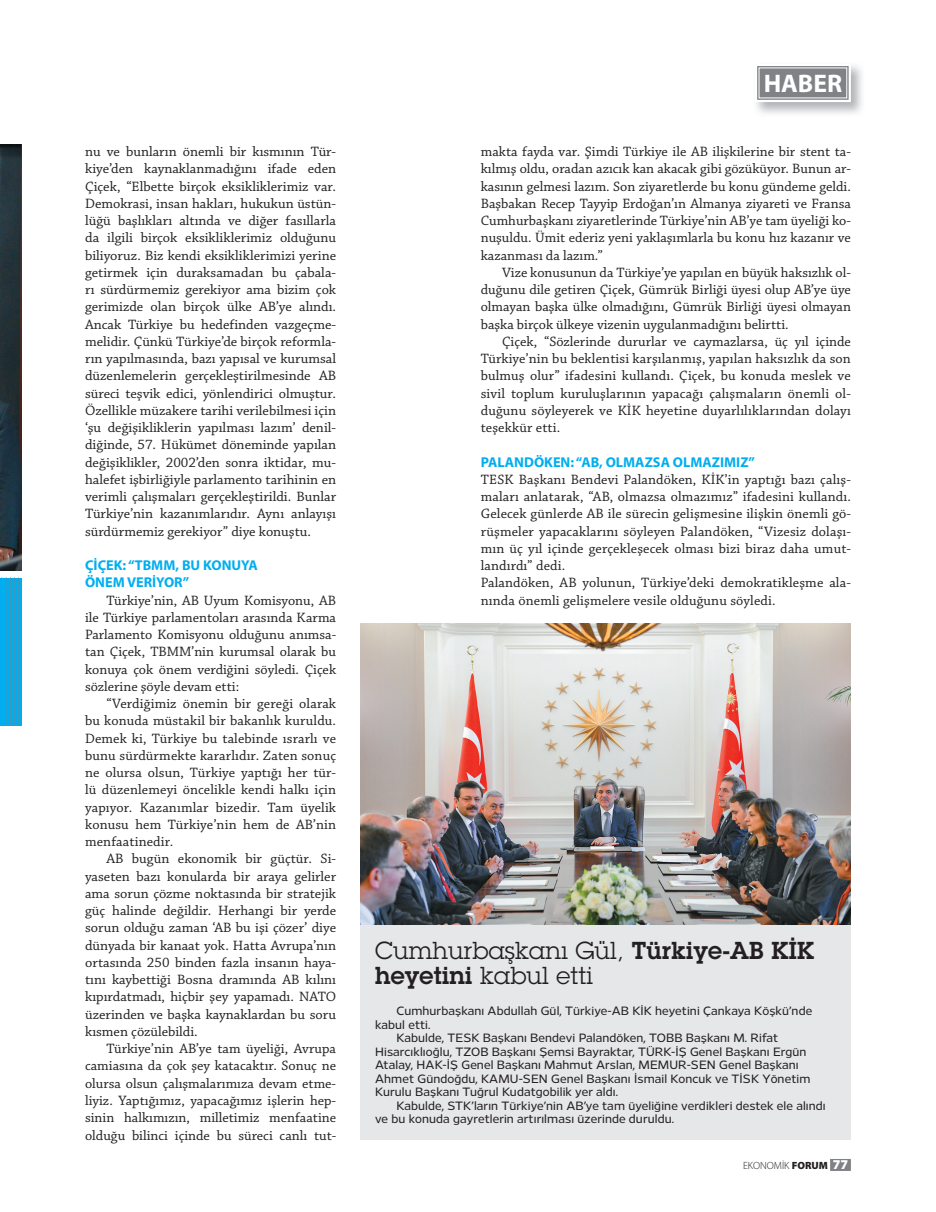
<style>
.page{position:relative;width:936px;height:1212px;background:#fff}
.page>*{position:absolute;margin:0;border:0;box-sizing:border-box;transform-origin:0 0}
.t1{font:700 25.5px "Myriad Pro";color:#fff}
.t2{font:24px/25.5px "Lubalin Graph Turk";letter-spacing:.01em;color:#231f20}
.t3{font:14.25px/17.2px "Chaparral Pro";letter-spacing:.01em;color:#231f20;text-align:justify}
.t4{font:700 14.25px/17.2px "Myriad Pro";color:#00aeef}
.t5{font:500 12px "Retina Display";letter-spacing:.01em;color:#231f20}
.t6{font:300 10.5px "Myriad Pro";color:#231f20}
.s1{font-family:"Lubalin Graph Turk B"}
.s2{font-weight:900}
.s3{font-weight:900;font-size:13.5px;color:#fff}
.s4{font-weight:900;font-size:9px;color:#808285}
</style>
<div class="page">
<div style="left:830px;top:1159px;width:20px;height:12px;background:#808285"></div>
<div style="left:360px;top:725px;width:490px;height:415px;background:#e6e7e9"></div>
<img style="left:360px;top:623px;width:490px;height:302px">
<img style="left:756px;top:65px;width:106px;height:49px">
<svg style="left:756px;top:65px;width:96px;height:38px"></svg>
<div style="left:758px;top:68px;width:89px;height:30px;border:1px solid #fff"></div>
<img style="left:0;top:145px;width:21px;height:426px">
<svg style="left:0;top:578px;width:21px;height:147px"></svg>
<p class="t3" style="left:85px;top:144px;width:252px">nu ve bunların önemli bir kısmının Tür&shy;kiye’den kaynaklanmadığını ifade eden Çiçek, “Elbette birçok eksikliklerimiz var.<br>Demokrasi, insan hakları, hukukun üstün&shy;lüğü başlıkları altında ve diğer fasıllarla da ilgili birçok eksikliklerimiz olduğunu biliyoruz. Biz kendi eksikliklerimizi yerine getirmek için duraksamadan bu çabala&shy;rı sürdürmemiz gerekiyor ama bizim çok gerimizde olan birçok ülke AB’ye alındı.<br>Ancak Türkiye bu hedefinden vazgeçme&shy;melidir. Çünkü Türkiye’de birçok reformla&shy;rın yapılmasında, bazı yapısal ve kurumsal düzenlemelerin gerçekleştirilmesinde AB süreci teşvik edici, yönlendirici olmuştur.<br>Özellikle müzakere tarihi verilebilmesi için ‘şu değişikliklerin yapılması lazım’ denil&shy;diğinde, 57. Hükümet döneminde yapılan değişiklikler, 2002’den sonra iktidar, mu&shy;halefet işbirliğiyle parlamento tarihinin en verimli çalışmaları gerçekleştirildi. Bunlar Türkiye’nin kazanımlarıdır. Aynı anlayışı sürdürmemiz gerekiyor” diye konuştu.</p>
<p class="t4" style="left:85px;top:558px;width:174px">ÇİÇEK: “TBMM, BU KONUYA<br>ÖNEM VERİYOR”</p>
<p class="t3" style="left:85px;top:593px;width:252px;text-indent:21px">Türkiye’nin, AB Uyum Komisyonu, AB ile Türkiye parlamentoları arasında Karma Parlamento Komisyonu olduğunu anımsa&shy;tan Çiçek, TBMM’nin kurumsal olarak bu konuya çok önem verdiğini söyledi. Çiçek sözlerine şöyle devam etti:</p>
<p class="t3" style="left:85px;top:696px;width:252px;text-indent:21px">“Verdiğimiz önemin bir gereği olarak bu konuda müstakil bir bakanlık kuruldu.<br>Demek ki, Türkiye bu talebinde ısrarlı ve bunu sürdürmekte kararlıdır. Zaten sonuç ne olursa olsun, Türkiye yaptığı her tür&shy;lü düzenlemeyi öncelikle kendi halkı için yapıyor. Kazanımlar bizedir. Tam üyelik konusu hem Türkiye’nin hem de AB’nin menfaatinedir.</p>
<p class="t3" style="left:85px;top:851px;width:252px;text-indent:21px">AB bugün ekonomik bir güçtür. Si&shy;yaseten bazı konularda bir araya gelirler ama sorun çözme noktasında bir stratejik güç halinde değildir. Herhangi bir yerde sorun olduğu zaman ‘AB bu işi çözer’ diye dünyada bir kanaat yok. Hatta Avrupa’nın ortasında 250 binden fazla insanın haya&shy;tını kaybettiği Bosna dramında AB kılını kıpırdatmadı, hiçbir şey yapamadı. NATO üzerinden ve başka kaynaklardan bu soru kısmen çözülebildi.</p>
<p class="t3" style="left:85px;top:1041px;width:252px;text-indent:21px">Türkiye’nin AB’ye tam üyeliği, Avrupa camiasına da çok şey katacaktır. Sonuç ne olursa olsun çalışmalarımıza devam etme&shy;liyiz. Yaptığımız, yapacağımız işlerin hep&shy;sinin halkımızın, milletimiz menfaatine olduğu bilinci içinde bu süreci canlı tut-</p>
<h1 class="t1" style="left:763px;top:74px;width:80px">HABER</h1>
<p class="t3" style="left:480px;top:144px;width:371px">makta fayda var. Şimdi Türkiye ile AB ilişkilerine bir stent ta&shy;kılmış oldu, oradan azıcık kan akacak gibi gözüküyor. Bunun ar&shy;kasının gelmesi lazım. Son ziyaretlerde bu konu gündeme geldi.<br>Başbakan Recep Tayyip Erdoğan’ın Almanya ziyareti ve Fransa Cumhurbaşkanı ziyaretlerinde Türkiye’nin AB’ye tam üyeliği ko&shy;nuşuldu. Ümit ederiz yeni yaklaşımlarla bu konu hız kazanır ve kazanması da lazım.”</p>
<p class="t3" style="left:480px;top:265px;width:371px;text-indent:21px">Vize konusunun da Türkiye’ye yapılan en büyük haksızlık ol&shy;duğunu dile getiren Çiçek, Gümrük Birliği üyesi olup AB’ye üye olmayan başka ülke olmadığını, Gümrük Birliği üyesi olmayan başka birçok ülkeye vizenin uygulanmadığını belirtti.</p>
<p class="t3" style="left:480px;top:334px;width:371px;text-indent:21px">Çiçek, “Sözlerinde dururlar ve caymazlarsa, üç yıl içinde Türkiye’nin bu beklentisi karşılanmış, yapılan haksızlık da son bulmuş olur” ifadesini kullandı. Çiçek, bu konuda meslek ve sivil toplum kuruluşlarının yapacağı çalışmaların önemli ol&shy;duğunu söyleyerek ve KİK heyetine duyarlılıklarından dolayı teşekkür etti.</p>
<p class="t4" style="left:480px;top:454px;width:276px">PALANDÖKEN: “AB, OLMAZSA OLMAZIMIZ”</p>
<p class="t3" style="left:480px;top:472px;width:372px;text-align:left">TESK Başkanı Bendevi Palandöken, KİK’in yaptığı bazı çalış&shy;maları anlatarak, “AB, olmazsa olmazımız” ifadesini kullandı.<br>Gelecek günlerde AB ile sürecin gelişmesine ilişkin önemli gö&shy;rüşmeler yapacaklarını söyleyen Palandöken, “Vizesiz dolaşı&shy;mın üç yıl içinde gerçekleşecek olması bizi biraz daha umut&shy;landırdı” dedi.<br>Palandöken, AB yolunun, Türkiye’deki demokratikleşme ala&shy;nında önemli gelişmelere vesile olduğunu söyledi.</p>
<h2 class="t2" style="left:375px;top:937px;width:441px">Cumhurbaşkanı Gül, <span class="s1">Türkiye-AB KİK heyetini</span> kabul etti</h2>
<p class="t5" style="left:396px;top:1006px;width:417px">Cumhurbaşkanı Abdullah Gül, Türkiye-AB KİK heyetini Çankaya Köşkü’nde</p>
<p class="t5" style="left:375px;top:1020px;width:57px">kabul etti.</p>
<p class="t5" style="left:396px;top:1033px;width:383px">Kabulde, TESK Başkanı Bendevi Palandöken, TOBB Başkanı M. Rifat</p>
<p class="t5" style="left:375px;top:1047px;width:433px">Hisarcıklıoğlu, TZOB Başkanı Şemsi Bayraktar, TÜRK-İŞ Genel Başkanı Ergün</p>
<p class="t5" style="left:375px;top:1060px;width:425px">Atalay, HAK-İŞ Genel Başkanı Mahmut Arslan, MEMUR-SEN Genel Başkanı</p>
<p class="t5" style="left:375px;top:1074px;width:436px">Ahmet Gündoğdu, KAMU-SEN Genel Başkanı İsmail Koncuk ve TİSK Yönetim</p>
<p class="t5" style="left:375px;top:1087px;width:244px">Kurulu Başkanı Tuğrul Kudatgobilik yer aldı.</p>
<p class="t5" style="left:396px;top:1101px;width:431px">Kabulde, STK’ların Türkiye’nin AB’ye tam üyeliğine verdikleri destek ele alındı</p>
<p class="t5" style="left:375px;top:1114px;width:300px">ve bu konuda gayretlerin artırılması üzerinde duruldu.</p>
<p class="t6" style="left:743px;top:1162px;width:109px">EKONOMİK <span class="s2">FORUM</span> <span class="s3">77</span><span class="s4">i</span></p>
</div>
